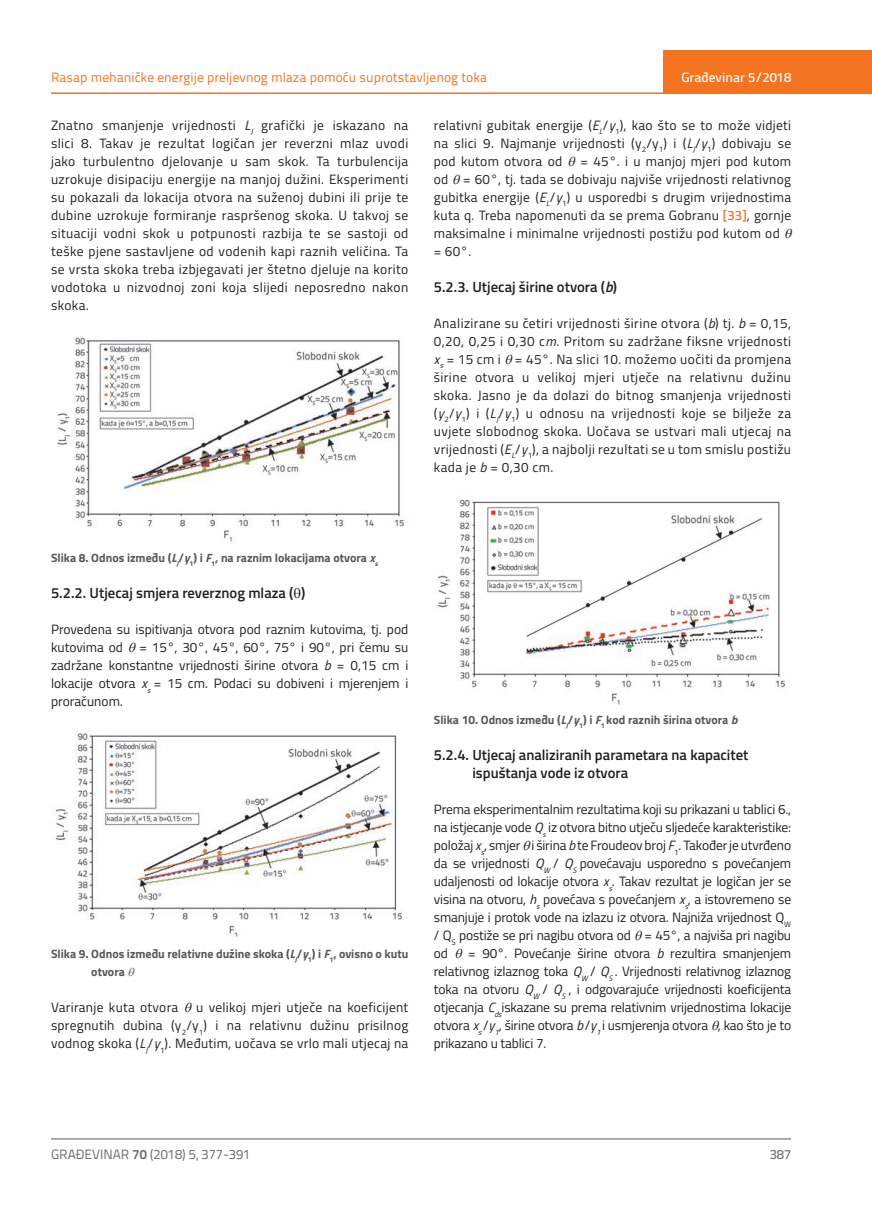
<style>
.page{position:relative;width:872px;height:1212px;background:#fff}
.page>*{position:absolute;margin:0;border:0;box-sizing:border-box;transform-origin:0 0}
.t1{font:600 14.7px/18px "Titillium";color:#231f20}
.t2{font:13.5px/18px "Titillium";letter-spacing:.02em;color:#231f20;text-align:justify}
.t3{font:13.5px "Titillium Text 22 L";color:#f47321}
.t4{font:13.5px "Titillium Text 22 L";color:#6c6d70}
.t5{font:500 13.5px "Titillium Text 22 L";color:#fff}
.t6{font:500 13.5px "Titillium Text 22 L";color:#787a7d}
.t7{font:700 12px/18px "Titillium";color:#57585a}
.s1{font-style:italic}
.s2{font-family:"Titillium Text 22 L";font-weight:500;color:#f47321}
.s3{font-weight:700}
</style>
<div class="page">
<hr style="left:51px;top:92px;width:821px;height:2px;background:#f47321">
<div style="left:663px;top:50px;width:209px;height:44px;background:#f47321"></div>
<hr style="left:51px;top:1139px;width:740px;height:1px;background:#57585a">
<img style="left:57px;top:337px;width:347px;height:205px">
<img style="left:55px;top:733px;width:347px;height:204px">
<img style="left:437px;top:499px;width:349px;height:205px">
<p class="t3" style="left:51px;top:68px;width:437px">Rasap mehaničke energije preljevnog mlaza pomoću suprotstavljenog toka</p>
<p class="t2" style="left:51px;top:115px;width:359px">Znatno smanjenje vrijednosti <span class="s1">L</span><sub>J</sub> grafički je iskazano na slici 8. Takav je rezultat logičan jer reverzni mlaz uvodi jako turbulentno djelovanje u sam skok. Ta turbulencija uzrokuje disipaciju energije na manjoj dužini. Eksperimenti su pokazali da lokacija otvora na suženoj dubini ili prije te dubine uzrokuje formiranje raspršenog skoka. U takvoj se situaciji vodni skok u potpunosti razbija te se sastoji od teške pjene sastavljene od vodenih kapi raznih veličina. Ta se vrsta skoka treba izbjegavati jer štetno djeluje na korito vodotoka u nizvodnoj zoni koja slijedi neposredno nakon skoka.</p>
<p class="t5" style="left:681px;top:67px;width:111px">Građevinar 5/2018</p>
<p class="t2" style="left:434px;top:115px;width:363px;text-align:left">relativni gubitak energije (<span class="s1">E</span><sub>L</sub>/<span class="s1">y</span><sub>1</sub>), kao što se to može vidjeti na slici 9. Najmanje vrijednosti (y<sub>2</sub>/y<sub>1</sub>) i (<span class="s1">L</span><sub>J</sub>/<span class="s1">y</span><sub>1</sub>) dobivaju se pod kutom otvora od ❑ = 45°. i u manjoj mjeri pod kutom od ❑= 60°, tj. tada se dobivaju najviše vrijednosti relativnog gubitka energije (<span class="s1">E</span><sub>L</sub>/<span class="s1">y</span><sub>1</sub>) u usporedbi s drugim vrijednostima kuta q. Treba napomenuti da se prema Gobranu <span class="s2">[33]</span>, gornje maksimalne i minimalne vrijednosti postižu pod kutom od ❑ = 60°.</p>
<p class="t1" style="left:434px;top:277px;width:185px">5.2.3. Utjecaj širine otvora (<span class="s1">b</span>)</p>
<p class="t2" style="left:434px;top:313px;width:359px">Analizirane su četiri vrijednosti širine otvora (<span class="s1">b</span>) tj. <span class="s1">b</span> = 0,15, 0,20, 0,25 i 0,30 c<span class="s1">m</span>. Pritom su zadržane fiksne vrijednosti <span class="s1">x</span><sub>s</sub> = 15 cm i ❑= 45°. Na slici 10. možemo uočiti da promjena širine otvora u velikoj mjeri utječe na relativnu dužinu skoka. Jasno je da dolazi do bitnog smanjenja vrijednosti (<span class="s1">y</span><sub>2</sub>/<span class="s1">y</span><sub>1</sub>) i (<span class="s1">L</span><sub>J</sub>/<span class="s1">y</span><sub>1</sub>) u odnosu na vrijednosti koje se bilježe za uvjete slobodnog skoka. Uočava se ustvari mali utjecaj na vrijednosti (<span class="s1">E</span><sub>L</sub>/<span class="s1">y</span><sub>1</sub>), a najbolji rezultati se u tom smislu postižu kada je <span class="s1">b</span> = 0,30 cm.</p>
<p class="t7" style="left:51px;top:548px;width:328px">Slika 8. Odnos između (<span class="s1">L</span><sub>J</sub>/<span class="s1">y</span><sub>1</sub>) i <span class="s1">F</span><sub>1</sub>, na raznim lokacijama otvora <span class="s1">x</span><sub>s</sub></p>
<p class="t1" style="left:51px;top:583px;width:256px">5.2.2. Utjecaj smjera reverznog mlaza (❑)</p>
<p class="t2" style="left:51px;top:620px;width:359px">Provedena su ispitivanja otvora pod raznim kutovima, tj. pod kutovima od ❑= 15°, 30°, 45°, 60°, 75° i 90°, pri čemu su zadržane konstantne vrijednosti širine otvora <span class="s1">b</span> = 0,15 cm i lokacije otvora <span class="s1">x</span><sub>s</sub> = 15 cm. Podaci su dobiveni i mjerenjem i proračunom.</p>
<p class="t7" style="left:91px;top:944px;width:318px;text-indent:-40px">Slika 9. Odnos između relativne dužine skoka (<span class="s1">L</span><sub>J</sub>/<span class="s1">y</span><sub>1</sub>) i <span class="s1">F</span><sub>1</sub>, ovisno o kutu otvora ❑</p>
<p class="t2" style="left:51px;top:998px;width:359px">Variranje kuta otvora ❑ u velikoj mjeri utječe na koeficijent spregnutih dubina (y<sub>2</sub>/y<sub>1</sub>) i na relativnu dužinu prisilnog vodnog skoka (<span class="s1">L</span><sub>J</sub>/<span class="s1">y</span><sub>1</sub>). Međutim, uočava se vrlo mali utjecaj na</p>
<p class="t7" style="left:434px;top:710px;width:305px">Slika 10. Odnos između (<span class="s1">L</span><sub>J</sub>/<span class="s1">y</span><sub>1</sub>) i <span class="s1">F</span><sub>1</sub> kod raznih širina otvora <span class="s1">b</span></p>
<p class="t1" style="left:472px;top:745px;width:278px;text-indent:-38px">5.2.4. Utjecaj analiziranih parametara na kapacitet ispuštanja vode iz otvora</p>
<p class="t2" style="left:434px;top:800px;width:359px">Prema eksperimentalnim rezultatima koji su prikazani u tablici 6., na istjecanje vode <span class="s1">Q</span><sub>s</sub> iz otvora bitno utječu sljedeće karakteristike: položaj <span class="s1">x</span><sub>s</sub>, smjer ❑i širina <span class="s1">b</span> te Froudeov broj <span class="s1">F</span><sub>1</sub>. Također je utvrđeno da se vrijednosti <span class="s1">Q</span><sub>W</sub> / <span class="s1">Q</span><sub>S</sub> povećavaju usporedno s povećanjem udaljenosti od lokacije otvora <span class="s1">x</span><sub>s</sub>. Takav rezultat je logičan jer se visina na otvoru, <span class="s1">h</span><sub>s</sub> povećava s povećanjem <span class="s1">x</span><sub>s</sub>, a istovremeno se smanjuje i protok vode na izlazu iz otvora. Najniža vrijednost Q<sub>W </sub>/ Q<sub>S</sub> postiže se pri nagibu otvora od ❑= 45°, a najviša pri nagibu od ❑ = 90°. Povećanje širine otvora <span class="s1">b</span> rezultira smanjenjem relativnog izlaznog toka <span class="s1">Q</span><sub>W</sub> / <span class="s1">Q</span><sub>S</sub> . Vrijednosti relativnog izlaznog toka na otvoru <span class="s1">Q</span><sub>W</sub> / <span class="s1">Q</span><sub>S</sub> , i odgovarajuće vrijednosti koeficijenta otjecanja <span class="s1">C</span><sub>ds</sub>iskazane su prema relativnim vrijednostima lokacije otvora <span class="s1">x</span><sub>s</sub> /<span class="s1">y</span><sub>1</sub>, širine otvora <span class="s1">b</span>/<span class="s1">y</span><sub>1</sub> i usmjerenja otvora ❑, kao što je to prikazano u tablici 7.</p>
<p class="t4" style="left:51px;top:1144px;width:201px">GRAĐEVINAR <span class="s3">70</span> (2018) 5, 377-391</p>
<p class="t6" style="left:769px;top:1144px;width:23px">387</p>
</div>
